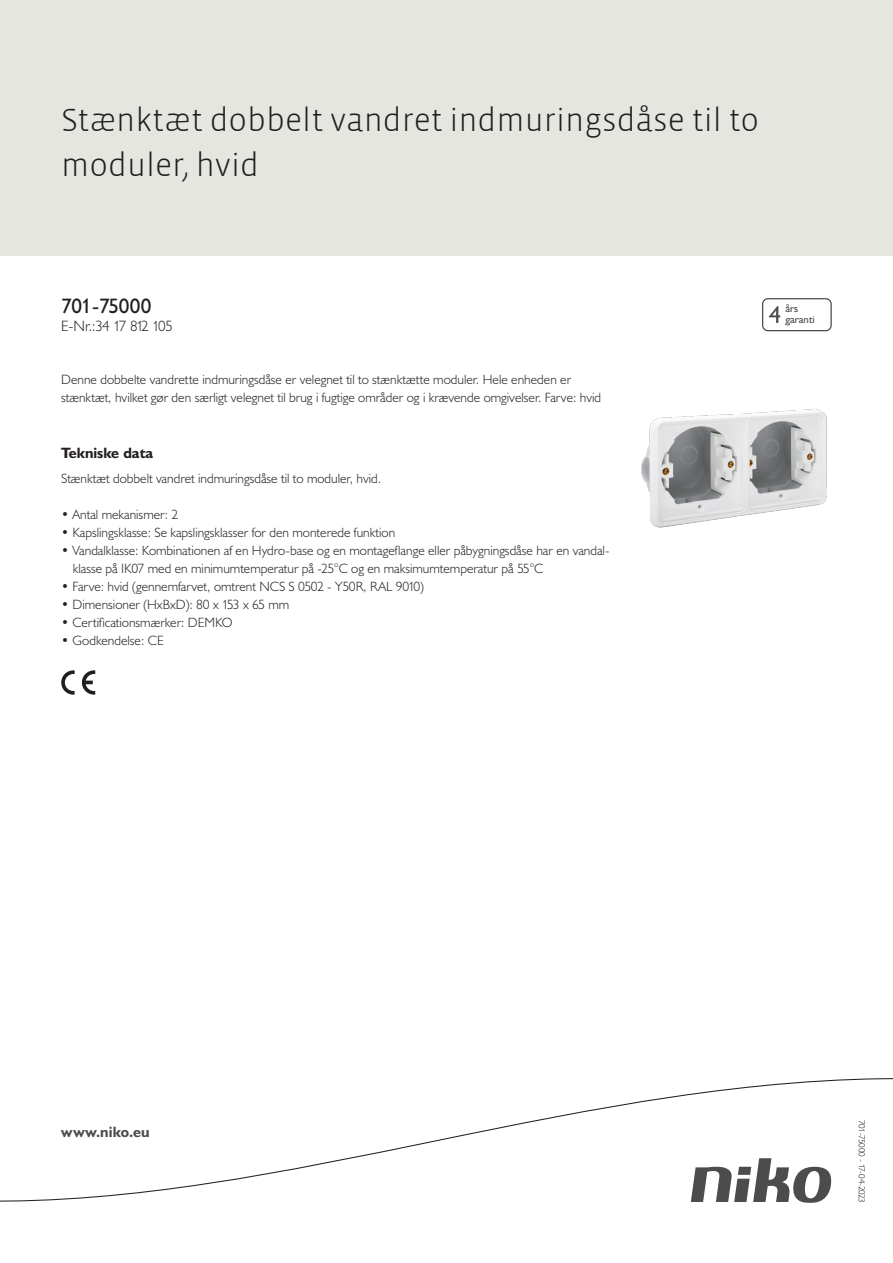
<style>
.page{position:relative;width:893px;height:1263px;background:#fff}
.page>*{position:absolute;margin:0;border:0;box-sizing:border-box;transform-origin:0 0}
.Title_datasheets{font:300 33px/45px "Vista Sans";color:#231f20}
.Article_number{font:21px "Humanist 521 BT";letter-spacing:-.015em;color:#231f20}
.ENumber{font:300 15px "Humanist 521 BT";letter-spacing:-.08em;color:#231f20}
.Titles_parts{font:700 15px "Humanist 521 BT";color:#231f20}
.titel_afbeelding{font:700 15px "Humanist 521 BT";letter-spacing:.005em;color:#4b4c4d}
.USP_Bullets{font:300 13.5px/18px "Humanist 521 BT";color:#231f20}
.Platte_tekst_CAB{font:300 13.5px/18px "Humanist 521 BT";color:#231f20}
.t1{font:10.8px/10.8px "Humanist 521 BT";color:#4b4c4d}
.Revision{font:300 9px "Humanist 521 BT";letter-spacing:-.03em;color:#231f20}
</style>
<div class="page">
<div style="left:0;top:0;width:893px;height:255px;background:#e6e6e0"></div>
<svg style="left:82px;top:670px;width:13px;height:25px"></svg>
<svg style="left:61px;top:670px;width:14px;height:25px"></svg>
<svg style="left:762px;top:298px;width:70px;height:33px"></svg>
<svg style="left:0;top:1078px;width:893px;height:125px"></svg>
<img style="left:641px;top:409px;width:186px;height:119px">
<p class="Title_datasheets" style="left:61px;top:98px;width:700px">Stænktæt dobbelt vandret indmuringsdåse til to moduler, hvid</p>
<p class="Article_number" style="left:61px;top:293px;width:92px">701-75000</p>
<p class="ENumber" style="left:61px;top:316px;width:113px">E-Nr.:34 17 812 105</p>
<p class="Platte_tekst_CAB" style="left:61px;top:370px;width:541px">Denne dobbelte vandrette indmuringsdåse er velegnet til to stænktætte moduler. Hele enheden er stænktæt, hvilket gør den særligt velegnet til brug i fugtige områder og i krævende omgivelser. Farve: hvid</p>
<p class="Titles_parts" style="left:61px;top:444px;width:94px">Tekniske data</p>
<p class="Platte_tekst_CAB" style="left:61px;top:469px;width:321px">Stænktæt dobbelt vandret indmuringsdåse til to moduler, hvid.</p>
<p class="USP_Bullets" style="left:61px;top:505px;width:119px">• Antal mekanismer: 2</p>
<p class="USP_Bullets" style="left:61px;top:523px;width:335px">• Kapslingsklasse: Se kapslingsklasser for den monterede funktion</p>
<p class="USP_Bullets" style="left:73px;top:541px;width:538px;text-indent:-12px">• Vandalklasse: Kombinationen af en Hydro-base og en montageflange eller påbygningsdåse har en vandal&shy;klasse på IK07 med en minimumtemperatur på -25°C og en maksimumtemperatur på 55°C</p>
<p class="USP_Bullets" style="left:61px;top:577px;width:364px">• Farve: hvid (gennemfarvet, omtrent NCS S 0502 - Y50R, RAL 9010)</p>
<p class="USP_Bullets" style="left:61px;top:595px;width:230px">• Dimensioner (HxBxD): 80 x 153 x 65 mm</p>
<p class="USP_Bullets" style="left:61px;top:613px;width:173px">• Certificationsmærker: DEMKO</p>
<p class="USP_Bullets" style="left:61px;top:631px;width:104px">• Godkendelse: CE</p>
<p class="t1" style="left:785px;top:303px;width:31px">års garanti</p>
<p class="titel_afbeelding" style="left:61px;top:1122px;width:90px">www.niko.eu</p>
<p class="Revision" style="left:868px;top:1120px;width:84px;rotate:90deg">701-75000 - 17-04-2023</p>
</div>
